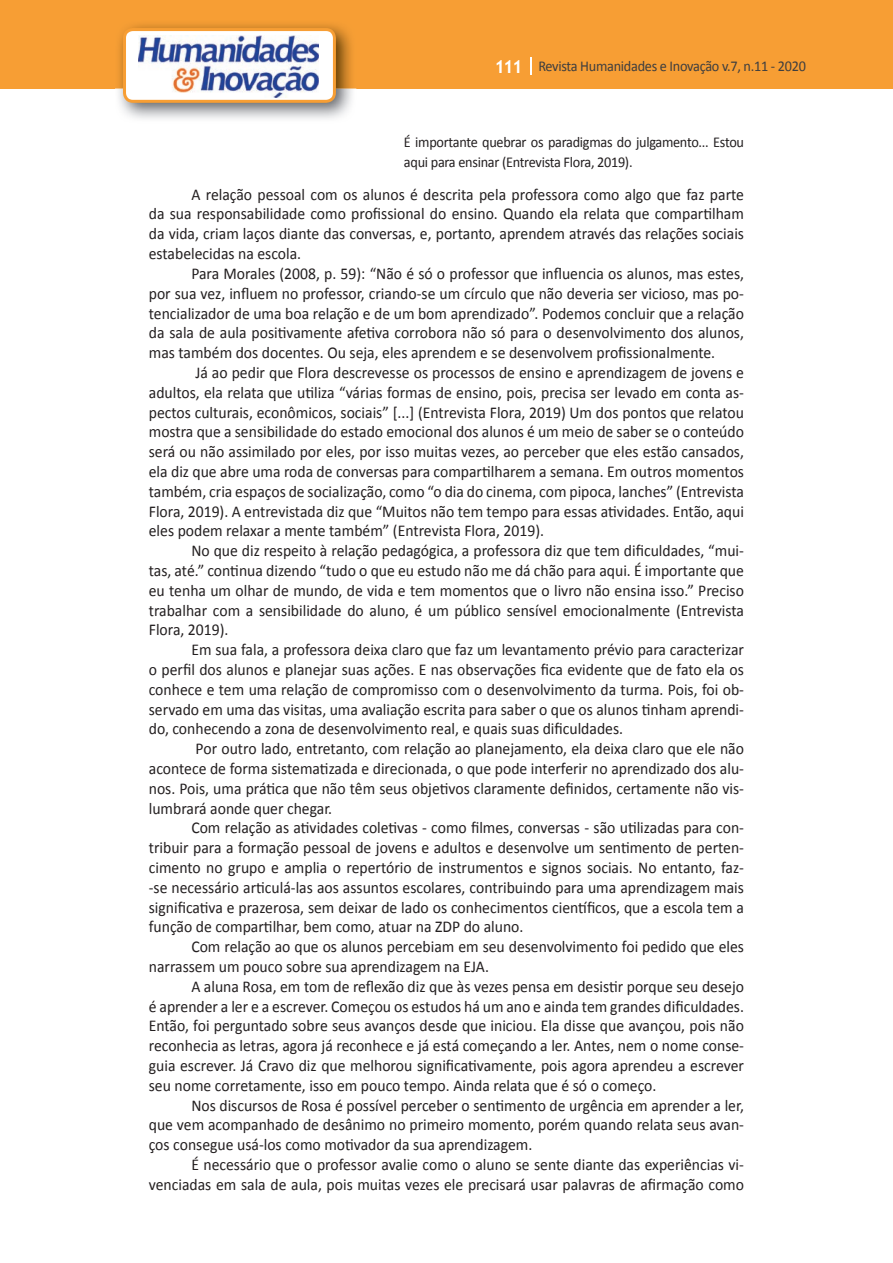
<style>
.page{position:relative;width:893px;height:1263px;background:#fff}
.page>*{position:absolute;margin:0;border:0;box-sizing:border-box;transform-origin:0 0}
.t1{font:16.5px/19.8px "Calibri";color:#231f20;text-align:justify;scale:.95 1}
.t2{font:15px/19.8px "Calibri";letter-spacing:-.02em;color:#231f20;scale:.95 1}
.t3{font:15px "Calibri";letter-spacing:-.02em;color:#3e3e3f;scale:.95 1}
.s1{font-family:"Trebuchet MS";font-weight:700;font-size:18px;color:#fff}
</style>
<div class="page">
<div style="left:0;top:0;width:893px;height:88px;background:#f79e34"></div>
<svg style="left:530px;top:57px;width:2px;height:18px"></svg>
<img style="left:115px;top:24px;width:241px;height:95px">
<svg style="left:123px;top:28px;width:213px;height:75px"></svg>
<p class="t3" style="left:495px;top:57px;width:329px"><span class="s1">111</span> Revista Humanidades e Inovação v.7, n.11 - 2020</p>
<p class="t2" style="left:404px;top:132px;width:359px">É importante quebrar os paradigmas do julgamento... Estou aqui para ensinar (Entrevista Flora, 2019).</p>
<p class="t1" style="left:149px;top:184px;width:628px;text-indent:43px">A relação pessoal com os alunos é descrita pela professora como algo que faz parte da sua responsabilidade como profissional do ensino. Quando ela relata que compartilham da vida, criam laços diante das conversas, e, portanto, aprendem através das relações sociais estabelecidas na escola.</p>
<p class="t1" style="left:149px;top:264px;width:628px;text-indent:43px">Para Morales (2008, p. 59): “Não é só o professor que influencia os alunos, mas estes, por sua vez, influem no professor, criando-se um círculo que não deveria ser vicioso, mas po&shy;tencializador de uma boa relação e de um bom aprendizado”. Podemos concluir que a relação da sala de aula positivamente afetiva corrobora não só para o desenvolvimento dos alunos, mas também dos docentes. Ou seja, eles aprendem e se desenvolvem profissionalmente.</p>
<p class="t1" style="left:149px;top:363px;width:628px;text-indent:47px">Já ao pedir que Flora descrevesse os processos de ensino e aprendizagem de jovens e adultos, ela relata que utiliza “várias formas de ensino, pois, precisa ser levado em conta as&shy;pectos culturais, econômicos, sociais” [...] (Entrevista Flora, 2019) Um dos pontos que relatou mostra que a sensibilidade do estado emocional dos alunos é um meio de saber se o conteúdo será ou não assimilado por eles, por isso muitas vezes, ao perceber que eles estão cansados, ela diz que abre uma roda de conversas para compartilharem a semana. Em outros momentos também, cria espaços de socialização, como “o dia do cinema, com pipoca, lanches” (Entrevista Flora, 2019). A entrevistada diz que “Muitos não tem tempo para essas atividades. Então, aqui eles podem relaxar a mente também” (Entrevista Flora, 2019).</p>
<p class="t1" style="left:149px;top:541px;width:628px;text-indent:43px">No que diz respeito à relação pedagógica, a professora diz que tem dificuldades, “mui&shy;tas, até.” continua dizendo “tudo o que eu estudo não me dá chão para aqui. É importante que eu tenha um olhar de mundo, de vida e tem momentos que o livro não ensina isso.” Preciso trabalhar com a sensibilidade do aluno, é um público sensível emocionalmente (Entrevista Flora, 2019).</p>
<p class="t1" style="left:149px;top:640px;width:628px;text-indent:43px">Em sua fala, a professora deixa claro que faz um levantamento prévio para caracterizar o perfil dos alunos e planejar suas ações. E nas observações fica evidente que de fato ela os conhece e tem uma relação de compromisso com o desenvolvimento da turma. Pois, foi ob&shy;servado em uma das visitas, uma avaliação escrita para saber o que os alunos tinham aprendi&shy;do, conhecendo a zona de desenvolvimento real, e quais suas dificuldades.</p>
<p class="t1" style="left:149px;top:739px;width:628px;text-indent:47px">Por outro lado, entretanto, com relação ao planejamento, ela deixa claro que ele não acontece de forma sistematizada e direcionada, o que pode interferir no aprendizado dos alu&shy;nos. Pois, uma prática que não têm seus objetivos claramente definidos, certamente não vis&shy;lumbrará aonde quer chegar.</p>
<p class="t1" style="left:149px;top:818px;width:628px;text-indent:43px">Com relação as atividades coletivas - como filmes, conversas - são utilizadas para con&shy;tribuir para a formação pessoal de jovens e adultos e desenvolve um sentimento de perten&shy;cimento no grupo e amplia o repertório de instrumentos e signos sociais. No entanto, faz--se necessário articulá-las aos assuntos escolares, contribuindo para uma aprendizagem mais significativa e prazerosa, sem deixar de lado os conhecimentos científicos, que a escola tem a função de compartilhar, bem como, atuar na ZDP do aluno.</p>
<p class="t1" style="left:149px;top:937px;width:628px;text-indent:43px">Com relação ao que os alunos percebiam em seu desenvolvimento foi pedido que eles narrassem um pouco sobre sua aprendizagem na EJA.</p>
<p class="t1" style="left:149px;top:976px;width:628px;text-indent:43px">A aluna Rosa, em tom de reflexão diz que às vezes pensa em desistir porque seu desejo é aprender a ler e a escrever. Começou os estudos há um ano e ainda tem grandes dificuldades.<br>Então, foi perguntado sobre seus avanços desde que iniciou. Ela disse que avançou, pois não reconhecia as letras, agora já reconhece e já está começando a ler. Antes, nem o nome conse&shy;guia escrever. Já Cravo diz que melhorou significativamente, pois agora aprendeu a escrever seu nome corretamente, isso em pouco tempo. Ainda relata que é só o começo.</p>
<p class="t1" style="left:149px;top:1095px;width:628px;text-indent:43px">Nos discursos de Rosa é possível perceber o sentimento de urgência em aprender a ler, que vem acompanhado de desânimo no primeiro momento, porém quando relata seus avan&shy;ços consegue usá-los como motivador da sua aprendizagem.</p>
<p class="t1" style="left:149px;top:1155px;width:628px;text-align:right">É necessário que o professor avalie como o aluno se sente diante das experiências vi&shy;venciadas em sala de aula, pois muitas vezes ele precisará usar palavras de afirmação como</p>
</div>
